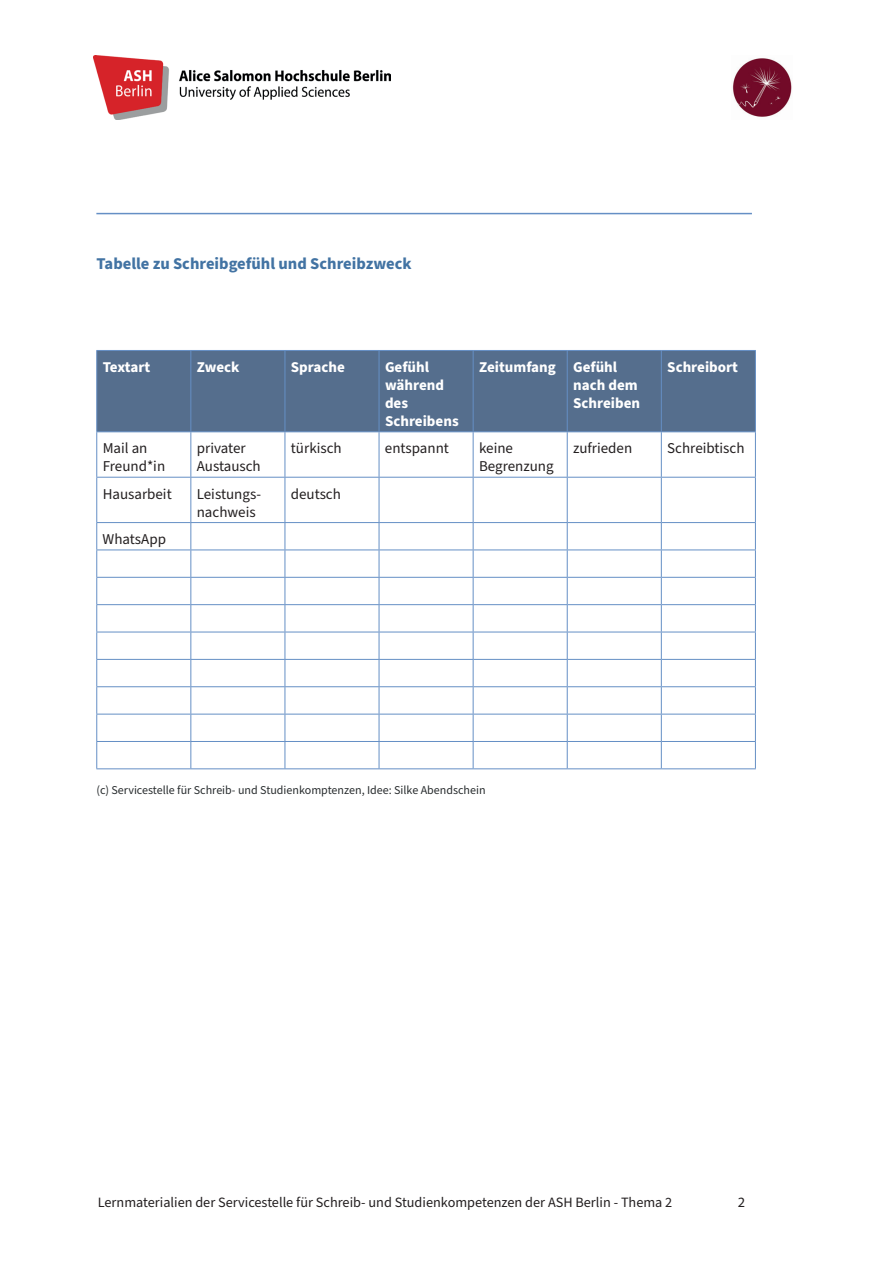
<style>
.page{position:relative;width:893px;height:1263px;background:#fff}
.page>*{position:absolute;margin:0;border:0;box-sizing:border-box;transform-origin:0 0}
.t1{font:700 16.5px "Source Sans Pro";color:#4273a3}
.t2{font:15px/18px "Source Sans Pro";color:#231f20}
.t3{font:700 15px/18px "Source Sans Pro";color:#fff}
.t4{font:700 15px "Source Sans Pro";letter-spacing:-.02em;color:#fff}
.t5{font:14.25px "Source Sans Pro";color:#231f20}
.t6{font:14.25px "Myriad Pro";color:#231f20}
.t7{font:12px "Source Sans Pro";color:#292d2f}
</style>
<div class="page">
<img style="left:732px;top:58px;width:60px;height:59px">
<img style="left:94px;top:55px;width:297px;height:64px">
<hr style="left:96px;top:213px;width:656px;height:1px;background:#658fc5">
<div style="left:97px;top:351px;width:658px;height:80px;background:#556e8d"></div>
<hr style="left:96px;top:350px;width:95px;height:1px;background:#658fc5">
<hr style="left:96px;top:351px;width:1px;height:80px;background:#658fc5">
<hr style="left:191px;top:350px;width:94px;height:1px;background:#658fc5">
<hr style="left:190px;top:351px;width:1px;height:80px;background:#658fc5">
<hr style="left:285px;top:350px;width:94px;height:1px;background:#658fc5">
<hr style="left:285px;top:351px;width:1px;height:80px;background:#658fc5">
<hr style="left:379px;top:350px;width:94px;height:1px;background:#658fc5">
<hr style="left:379px;top:351px;width:1px;height:80px;background:#658fc5">
<hr style="left:473px;top:350px;width:94px;height:1px;background:#658fc5">
<hr style="left:473px;top:351px;width:1px;height:80px;background:#658fc5">
<hr style="left:567px;top:350px;width:94px;height:1px;background:#658fc5">
<hr style="left:567px;top:351px;width:1px;height:80px;background:#658fc5">
<hr style="left:661px;top:350px;width:95px;height:1px;background:#658fc5">
<hr style="left:661px;top:351px;width:1px;height:80px;background:#658fc5">
<hr style="left:755px;top:351px;width:1px;height:80px;background:#658fc5">
<hr style="left:96px;top:431px;width:95px;height:1px;background:#658fc5">
<hr style="left:96px;top:432px;width:1px;height:45px;background:#658fc5">
<hr style="left:191px;top:431px;width:94px;height:1px;background:#658fc5">
<hr style="left:190px;top:432px;width:1px;height:45px;background:#658fc5">
<hr style="left:285px;top:431px;width:94px;height:1px;background:#658fc5">
<hr style="left:285px;top:432px;width:1px;height:45px;background:#658fc5">
<hr style="left:379px;top:431px;width:94px;height:1px;background:#658fc5">
<hr style="left:379px;top:432px;width:1px;height:45px;background:#658fc5">
<hr style="left:473px;top:431px;width:94px;height:1px;background:#658fc5">
<hr style="left:473px;top:432px;width:1px;height:45px;background:#658fc5">
<hr style="left:567px;top:431px;width:94px;height:1px;background:#658fc5">
<hr style="left:567px;top:432px;width:1px;height:45px;background:#658fc5">
<hr style="left:661px;top:431px;width:95px;height:1px;background:#658fc5">
<hr style="left:661px;top:432px;width:1px;height:45px;background:#658fc5">
<hr style="left:755px;top:432px;width:1px;height:45px;background:#658fc5">
<hr style="left:96px;top:477px;width:95px;height:1px;background:#658fc5">
<hr style="left:96px;top:478px;width:1px;height:44px;background:#658fc5">
<hr style="left:191px;top:477px;width:94px;height:1px;background:#658fc5">
<hr style="left:190px;top:478px;width:1px;height:44px;background:#658fc5">
<hr style="left:285px;top:477px;width:94px;height:1px;background:#658fc5">
<hr style="left:285px;top:478px;width:1px;height:44px;background:#658fc5">
<hr style="left:379px;top:477px;width:94px;height:1px;background:#658fc5">
<hr style="left:379px;top:478px;width:1px;height:44px;background:#658fc5">
<hr style="left:473px;top:477px;width:94px;height:1px;background:#658fc5">
<hr style="left:473px;top:478px;width:1px;height:44px;background:#658fc5">
<hr style="left:567px;top:477px;width:94px;height:1px;background:#658fc5">
<hr style="left:567px;top:478px;width:1px;height:44px;background:#658fc5">
<hr style="left:661px;top:477px;width:95px;height:1px;background:#658fc5">
<hr style="left:661px;top:478px;width:1px;height:44px;background:#658fc5">
<hr style="left:755px;top:478px;width:1px;height:44px;background:#658fc5">
<hr style="left:96px;top:522px;width:95px;height:1px;background:#658fc5">
<hr style="left:191px;top:522px;width:94px;height:1px;background:#658fc5">
<hr style="left:285px;top:522px;width:94px;height:1px;background:#658fc5">
<hr style="left:379px;top:522px;width:94px;height:1px;background:#658fc5">
<hr style="left:473px;top:522px;width:94px;height:1px;background:#658fc5">
<hr style="left:567px;top:522px;width:94px;height:1px;background:#658fc5">
<hr style="left:661px;top:522px;width:95px;height:1px;background:#658fc5">
<hr style="left:96px;top:549px;width:95px;height:1px;background:#658fc5">
<hr style="left:191px;top:549px;width:94px;height:1px;background:#658fc5">
<hr style="left:285px;top:549px;width:94px;height:1px;background:#658fc5">
<hr style="left:379px;top:549px;width:94px;height:1px;background:#658fc5">
<hr style="left:473px;top:549px;width:94px;height:1px;background:#658fc5">
<hr style="left:567px;top:549px;width:94px;height:1px;background:#658fc5">
<hr style="left:661px;top:549px;width:95px;height:1px;background:#658fc5">
<hr style="left:96px;top:577px;width:95px;height:1px;background:#658fc5">
<hr style="left:191px;top:577px;width:94px;height:1px;background:#658fc5">
<hr style="left:285px;top:577px;width:94px;height:1px;background:#658fc5">
<hr style="left:379px;top:577px;width:94px;height:1px;background:#658fc5">
<hr style="left:473px;top:577px;width:94px;height:1px;background:#658fc5">
<hr style="left:567px;top:577px;width:94px;height:1px;background:#658fc5">
<hr style="left:661px;top:577px;width:95px;height:1px;background:#658fc5">
<hr style="left:96px;top:604px;width:95px;height:1px;background:#658fc5">
<hr style="left:191px;top:604px;width:94px;height:1px;background:#658fc5">
<hr style="left:285px;top:604px;width:94px;height:1px;background:#658fc5">
<hr style="left:379px;top:604px;width:94px;height:1px;background:#658fc5">
<hr style="left:473px;top:604px;width:94px;height:1px;background:#658fc5">
<hr style="left:567px;top:604px;width:94px;height:1px;background:#658fc5">
<hr style="left:661px;top:604px;width:95px;height:1px;background:#658fc5">
<hr style="left:96px;top:632px;width:95px;height:1px;background:#658fc5">
<hr style="left:191px;top:632px;width:94px;height:1px;background:#658fc5">
<hr style="left:285px;top:632px;width:94px;height:1px;background:#658fc5">
<hr style="left:379px;top:632px;width:94px;height:1px;background:#658fc5">
<hr style="left:473px;top:632px;width:94px;height:1px;background:#658fc5">
<hr style="left:567px;top:632px;width:94px;height:1px;background:#658fc5">
<hr style="left:661px;top:632px;width:95px;height:1px;background:#658fc5">
<hr style="left:96px;top:659px;width:95px;height:1px;background:#658fc5">
<hr style="left:191px;top:659px;width:94px;height:1px;background:#658fc5">
<hr style="left:285px;top:659px;width:94px;height:1px;background:#658fc5">
<hr style="left:379px;top:659px;width:94px;height:1px;background:#658fc5">
<hr style="left:473px;top:659px;width:94px;height:1px;background:#658fc5">
<hr style="left:567px;top:659px;width:94px;height:1px;background:#658fc5">
<hr style="left:661px;top:659px;width:95px;height:1px;background:#658fc5">
<hr style="left:96px;top:686px;width:95px;height:1px;background:#658fc5">
<hr style="left:191px;top:686px;width:94px;height:1px;background:#658fc5">
<hr style="left:285px;top:686px;width:94px;height:1px;background:#658fc5">
<hr style="left:379px;top:686px;width:94px;height:1px;background:#658fc5">
<hr style="left:473px;top:686px;width:94px;height:1px;background:#658fc5">
<hr style="left:567px;top:686px;width:94px;height:1px;background:#658fc5">
<hr style="left:661px;top:686px;width:95px;height:1px;background:#658fc5">
<hr style="left:96px;top:714px;width:95px;height:1px;background:#658fc5">
<hr style="left:191px;top:714px;width:94px;height:1px;background:#658fc5">
<hr style="left:285px;top:714px;width:94px;height:1px;background:#658fc5">
<hr style="left:379px;top:714px;width:94px;height:1px;background:#658fc5">
<hr style="left:473px;top:714px;width:94px;height:1px;background:#658fc5">
<hr style="left:567px;top:714px;width:94px;height:1px;background:#658fc5">
<hr style="left:661px;top:714px;width:95px;height:1px;background:#658fc5">
<hr style="left:96px;top:741px;width:95px;height:1px;background:#658fc5">
<svg style="left:96px;top:523px;width:1px;height:245px"></svg>
<hr style="left:191px;top:741px;width:94px;height:1px;background:#658fc5">
<svg style="left:190px;top:523px;width:1px;height:245px"></svg>
<hr style="left:285px;top:741px;width:94px;height:1px;background:#658fc5">
<svg style="left:285px;top:523px;width:1px;height:245px"></svg>
<hr style="left:379px;top:741px;width:94px;height:1px;background:#658fc5">
<svg style="left:379px;top:523px;width:1px;height:245px"></svg>
<hr style="left:473px;top:741px;width:94px;height:1px;background:#658fc5">
<svg style="left:473px;top:523px;width:1px;height:245px"></svg>
<hr style="left:567px;top:741px;width:94px;height:1px;background:#658fc5">
<svg style="left:567px;top:523px;width:1px;height:245px"></svg>
<hr style="left:661px;top:741px;width:95px;height:1px;background:#658fc5">
<svg style="left:661px;top:523px;width:1px;height:245px"></svg>
<svg style="left:755px;top:523px;width:1px;height:245px"></svg>
<hr style="left:96px;top:768px;width:95px;height:1px;background:#658fc5">
<hr style="left:191px;top:768px;width:94px;height:1px;background:#658fc5">
<hr style="left:285px;top:768px;width:94px;height:1px;background:#658fc5">
<hr style="left:379px;top:768px;width:94px;height:1px;background:#658fc5">
<hr style="left:473px;top:768px;width:94px;height:1px;background:#658fc5">
<hr style="left:567px;top:768px;width:94px;height:1px;background:#658fc5">
<hr style="left:661px;top:768px;width:95px;height:1px;background:#658fc5">
<p class="t1" style="left:96px;top:252px;width:317px">Tabelle zu Schreibgefühl und Schreibzweck</p>
<p class="t4" style="left:103px;top:357px;width:49px">Textart</p>
<p class="t3" style="left:197px;top:358px;width:44px">Zweck</p>
<p class="t3" style="left:291px;top:358px;width:56px">Sprache</p>
<p class="t3" style="left:385px;top:358px;width:75px">Gefühl während des<br>Schreibens</p>
<p class="t3" style="left:573px;top:358px;width:69px;text-indent:-94px">Zeitumfang Gefühl nach dem<br>Schreiben</p>
<p class="t3" style="left:667px;top:358px;width:72px">Schreibort</p>
<p class="t2" style="left:103px;top:440px;width:64px">Mail an<br>Freund*in</p>
<p class="t2" style="left:197px;top:440px;width:65px">privater<br>Austausch</p>
<p class="t2" style="left:291px;top:440px;width:52px">türkisch</p>
<p class="t2" style="left:385px;top:440px;width:66px">entspannt</p>
<p class="t2" style="left:479px;top:440px;width:76px">keine<br>Begrenzung</p>
<p class="t2" style="left:573px;top:440px;width:61px">zufrieden</p>
<p class="t2" style="left:667px;top:440px;width:79px">Schreibtisch</p>
<p class="t2" style="left:103px;top:485px;width:71px">Hausarbeit</p>
<p class="t2" style="left:197px;top:485px;width:66px">Leistungs&shy;nachweis</p>
<p class="t2" style="left:291px;top:485px;width:52px">deutsch</p>
<p class="t2" style="left:103px;top:530px;width:65px">WhatsApp</p>
<p class="t7" style="left:96px;top:782px;width:391px">(c) Servicestelle für Schreib- und Studienkomptenzen, Idee: Silke Abendschein</p>
<p class="t5" style="left:98px;top:1192px;width:576px">Lernmaterialien der Servicestelle für Schreib- und Studienkompetenzen der ASH Berlin - Thema 2</p>
<p class="t6" style="left:738px;top:1193px;width:9px">2</p>
</div>
